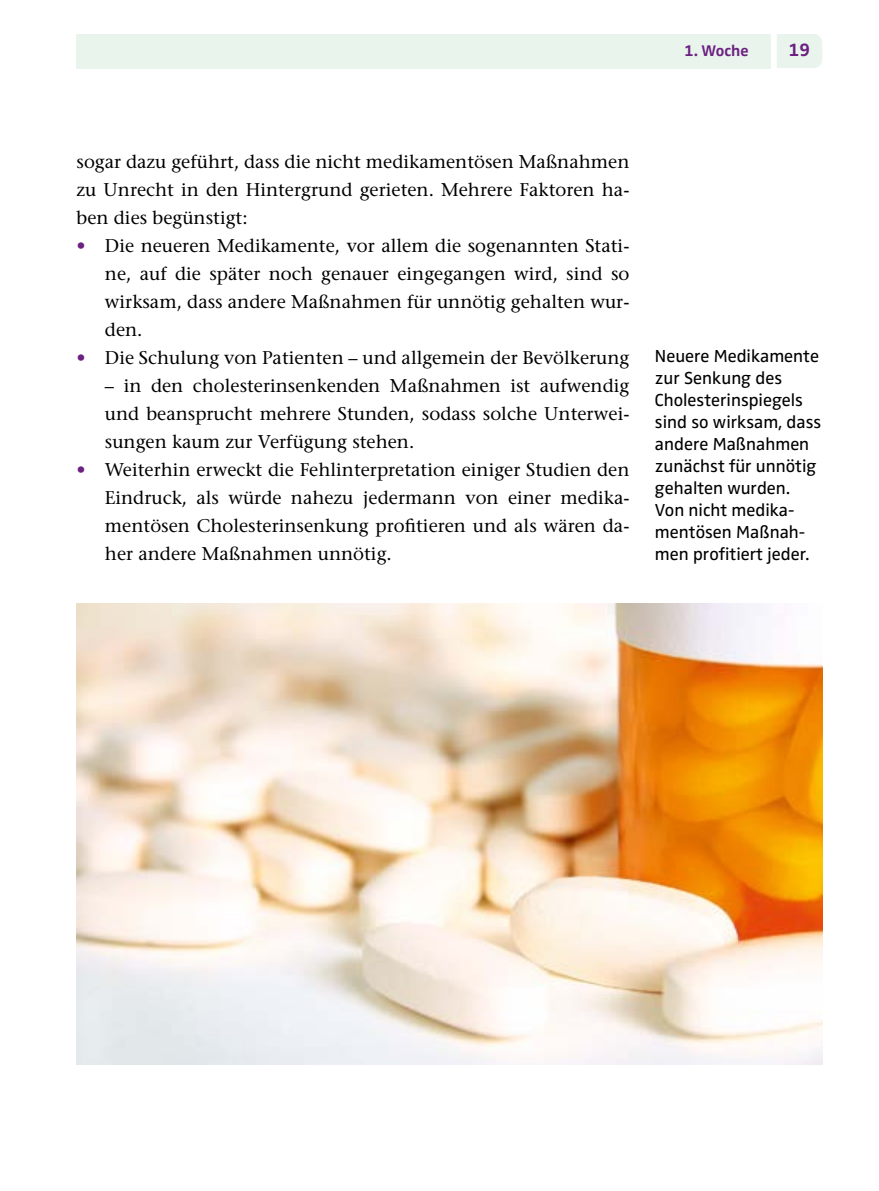
<style>
.page{position:relative;width:879px;height:1191px;background:#fff}
.page>*{position:absolute;margin:0;border:0;box-sizing:border-box;transform-origin:0 0}
.t1{font:18.4px/28px "Stone Serif";color:#000;text-align:justify}
.t2{font:700 18.4px "Zwo Pro";color:#6c2182}
.t3{font:18px/22px "Zwo Pro";color:#000}
.t4{font:700 16px "Zwo Pro";color:#6c2182}
.s1{color:#6c2182}
</style>
<div class="page">
<div style="left:77px;top:34px;width:694px;height:34px;background:#e9f4ec"></div>
<div style="left:777px;top:34px;width:45px;height:34px;background:#e9f4ec"></div>
<img style="left:77px;top:603px;width:745px;height:461px">
<p class="t4" style="left:684px;top:41px;width:66px">1. Woche</p>
<p class="t2" style="left:789px;top:39px;width:23px">19</p>
<p class="t1" style="left:77px;top:148px;width:554px">sogar dazu geführt, dass die nicht medikamentösen Maßnahmen zu Unrecht in den Hintergrund gerieten. Mehrere Faktoren ha&shy;ben dies begünstigt:</p>
<p class="t1" style="left:105px;top:232px;width:526px;text-indent:-28px"><span class="s1">•</span> Die neueren Medikamente, vor allem die sogenannten Stati&shy;ne, auf die später noch genauer eingegangen wird, sind so wirksam, dass andere Maßnahmen für unnötig gehalten wur&shy;den.</p>
<p class="t1" style="left:77px;top:344px;width:554px"><span class="s1">•</span> Die Schulung von Patienten – und allgemein der Bevölkerung</p>
<p class="t1" style="left:105px;top:372px;width:526px">– in den cholesterinsenkenden Maßnahmen ist aufwendig und beansprucht mehrere Stunden, sodass solche Unterwei&shy;sungen kaum zur Verfügung stehen.</p>
<p class="t1" style="left:105px;top:456px;width:526px;text-indent:-28px"><span class="s1">•</span> Weiterhin erweckt die Fehlinterpretation einiger Studien den Eindruck, als würde nahezu jedermann von einer medika&shy;mentösen Cholesterinsenkung profitieren und als wären da&shy;her andere Maßnahmen unnötig.</p>
<p class="t3" style="left:655px;top:345px;width:168px">Neuere Medikamente zur Senkung des<br>Cholesterinspiegels sind so wirksam, dass andere Maßnahmen zunächst für unnötig gehalten wurden.<br>Von nicht medika&shy;mentösen Maßnah&shy;men profitiert jeder.</p>
</div>
